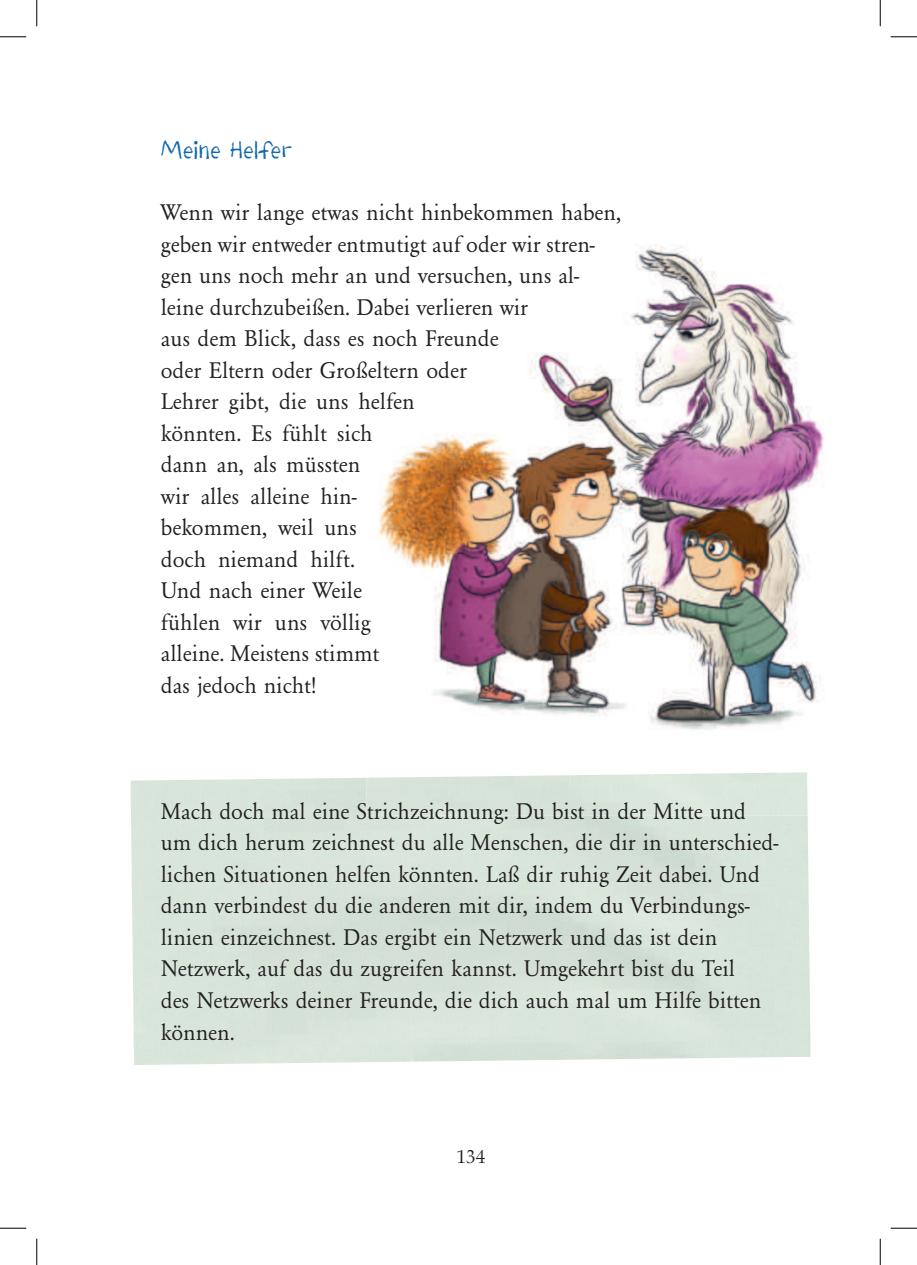
<style>
.page{position:relative;width:917px;height:1265px;background:#fff}
.page>*{position:absolute;margin:0;border:0;box-sizing:border-box;transform-origin:0 0}
.t1{font:24.5px "Drawzing";color:#0e66ab}
.t2{font:23.62px/31.5px "Garamond";color:#231f20}
.t3{font:19.25px "Aldus";color:#231f20}
</style>
<div class="page">
<img style="left:377px;top:245px;width:447px;height:570px">
<div style="left:746px;top:815px;width:64px;height:242px;background:#d8e5d9"></div>
<div style="left:133px;top:1000px;width:617px;height:64px;background:#d9e5db"></div>
<img style="left:366px;top:772px;width:441px;height:43px">
<svg style="left:0;top:36px;width:26px;height:1px"></svg>
<svg style="left:891px;top:36px;width:26px;height:1px"></svg>
<svg style="left:0;top:1227px;width:26px;height:1px"></svg>
<svg style="left:891px;top:1227px;width:26px;height:1px"></svg>
<svg style="left:36px;top:0;width:1px;height:26px"></svg>
<svg style="left:36px;top:1238px;width:1px;height:26px"></svg>
<svg style="left:880px;top:0;width:1px;height:26px"></svg>
<svg style="left:880px;top:1238px;width:1px;height:26px"></svg>
<p class="t1" style="left:161px;top:134px;width:132px">Meine Helfer</p>
<p class="t2" style="left:161px;top:197px;width:462px">Wenn wir lange etwas nicht hinbekommen haben, geben wir entweder entmutigt auf oder wir stren&shy;gen uns noch mehr an und versuchen, uns al&shy;leine durchzubeißen. Dabei verlieren wir<br>aus dem Blick, dass es noch Freunde<br>oder Eltern oder Großeltern oder<br>Lehrer gibt, die uns helfen<br>könnten. Es fühlt sich<br>dann an, als müssten<br>wir alles alleine hin-<br>bekommen, weil uns<br>doch niemand hilft.<br>Und nach einer Weile<br>fühlen wir uns völlig<br>alleine. Meistens stimmt<br>das jedoch nicht!</p>
<p class="t2" style="left:161px;top:795px;width:619px">Mach doch mal eine Strichzeichnung: Du bist in der Mitte und um dich herum zeichnest du alle Menschen, die dir in unterschied&shy;lichen Situationen helfen könnten. Laß dir ruhig Zeit dabei. Und dann verbindest du die anderen mit dir, indem du Verbindungs&shy;linien einzeichnest. Das ergibt ein Netzwerk und das ist dein Netzwerk, auf das du zugreifen kannst. Umgekehrt bist du Teil<br>des Netzwerks deiner Freunde, die dich auch mal um Hilfe bitten können.</p>
<p class="t3" style="left:456px;top:1145px;width:30px">134</p>
</div>
